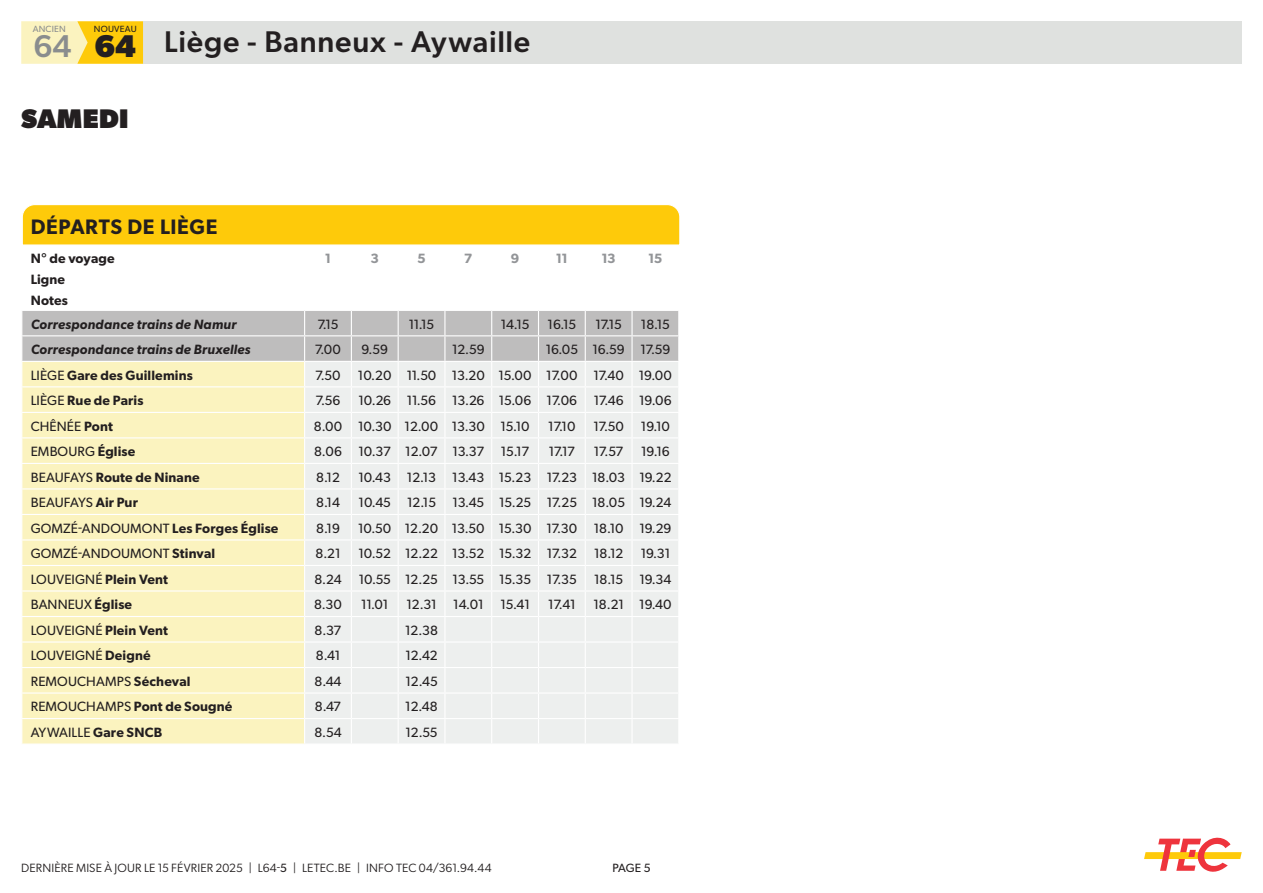
<style>
.page{position:relative;width:1263px;height:893px;background:#fff}
.page>*{position:absolute;margin:0;border:0;box-sizing:border-box;transform-origin:0 0}
.t1{font:500 31.5px "Gibson";color:#8a8d8e}
.t2{font:700 31.5px "Gibson";color:#231f20}
.t3{font:500 30px "Gibson";letter-spacing:.025em;color:#231f20}
.t4{font:800 27px "Gibson";letter-spacing:.01em;color:#231f20}
.t5{font:600 21px "Gibson";letter-spacing:.03em;color:#231f20}
.t6{font:13.5px "Gibson";color:#231f20}
.t7{font:600 13.5px "Gibson";letter-spacing:.01em;color:#231f20}
.t8{font:italic 600 13.5px "Gibson";letter-spacing:.01em;color:#231f20}
.t9{font:600 13.5px "Gibson";color:#939598}
.t10{font:12px "Gibson";letter-spacing:.01em;color:#231f20}
.t11{font:12px "Gibson";color:#231f20}
.t12{font:9px "Gibson";letter-spacing:.025em;color:#231f20}
.t13{font:9px "Gibson";letter-spacing:.025em;color:#8a8d8e}
.s1{font-weight:400}
.s2{font-weight:600}
.s3{font-style:inherit}
</style>
<div class="page">
<div style="left:143px;top:21px;width:1099px;height:43px;background:#dfe1df"></div>
<div style="left:77px;top:21px;width:66px;height:43px;background:#feca0a"></div>
<svg style="left:21px;top:21px;width:67px;height:43px;background:#fbefb1"></svg>
<svg style="left:1144px;top:837px;width:98px;height:35px"></svg>
<svg style="left:22px;top:204px;width:658px;height:539px"></svg>
<p class="t13" style="left:33px;top:23px;width:35px">ANCIEN</p>
<p class="t12" style="left:94px;top:23px;width:44px">NOUVEAU</p>
<h1 class="t2" style="left:94px;top:24px;width:43px">64</h1>
<h1 class="t1" style="left:34px;top:24px;width:40px">64</h1>
<p class="t4" style="left:21px;top:99px;width:109px">SAMEDI</p>
<h2 class="t3" style="left:164px;top:20px;width:368px">Liège - Banneux - Aywaille</h2>
<p class="t5" style="left:31px;top:212px;width:188px">DÉPARTS DE LIÈGE</p>
<p class="t7" style="left:31px;top:248px;width:85px">N° de voyage</p>
<p class="t9" style="left:325px;top:248px;width:7px">1</p>
<p class="t9" style="left:371px;top:248px;width:10px">3</p>
<p class="t9" style="left:417px;top:248px;width:10px">5</p>
<p class="t9" style="left:464px;top:248px;width:10px">7</p>
<p class="t9" style="left:511px;top:248px;width:10px">9</p>
<p class="t9" style="left:556px;top:248px;width:13px">11</p>
<p class="t9" style="left:602px;top:248px;width:15px">13</p>
<p class="t9" style="left:648px;top:248px;width:15px">15</p>
<p class="t7" style="left:31px;top:270px;width:36px">Ligne</p>
<p class="t7" style="left:31px;top:291px;width:39px">Notes</p>
<p class="t8" style="left:31px;top:314px;width:207px">Correspondance trains de Namur</p>
<p class="t6" style="left:317px;top:315px;width:23px">7.15</p>
<p class="t6" style="left:409px;top:315px;width:27px">11.15</p>
<p class="t6" style="left:501px;top:315px;width:30px">14.15</p>
<p class="t6" style="left:548px;top:315px;width:30px">16.15</p>
<p class="t6" style="left:595px;top:315px;width:28px">17.15</p>
<p class="t6" style="left:641px;top:315px;width:30px">18.15</p>
<p class="t8" style="left:31px;top:340px;width:221px">Correspondance trains de Bruxelles</p>
<p class="t6" style="left:315px;top:340px;width:28px">7.00</p>
<p class="t6" style="left:362px;top:340px;width:28px">9.59</p>
<p class="t6" style="left:452px;top:340px;width:34px">12.59</p>
<p class="t6" style="left:546px;top:340px;width:34px">16.05</p>
<p class="t6" style="left:592px;top:340px;width:34px">16.59</p>
<p class="t6" style="left:640px;top:340px;width:32px">17.59</p>
<p class="t7" style="left:31px;top:365px;width:164px"><span class="s1">LIÈGE</span> Gare des Guillemins</p>
<p class="t6" style="left:315px;top:366px;width:27px">7.50</p>
<p class="t6" style="left:358px;top:366px;width:35px">10.20</p>
<p class="t6" style="left:407px;top:366px;width:31px">11.50</p>
<p class="t6" style="left:452px;top:366px;width:35px">13.20</p>
<p class="t6" style="left:498px;top:366px;width:35px">15.00</p>
<p class="t6" style="left:546px;top:366px;width:33px">17.00</p>
<p class="t6" style="left:593px;top:366px;width:32px">17.40</p>
<p class="t6" style="left:639px;top:366px;width:35px">19.00</p>
<p class="t7" style="left:31px;top:391px;width:114px"><span class="s1">LIÈGE</span> Rue de Paris</p>
<p class="t6" style="left:315px;top:391px;width:26px">7.56</p>
<p class="t6" style="left:358px;top:391px;width:34px">10.26</p>
<p class="t6" style="left:407px;top:391px;width:31px">11.56</p>
<p class="t6" style="left:452px;top:391px;width:34px">13.26</p>
<p class="t6" style="left:499px;top:391px;width:34px">15.06</p>
<p class="t6" style="left:546px;top:391px;width:32px">17.06</p>
<p class="t6" style="left:594px;top:391px;width:31px">17.46</p>
<p class="t6" style="left:639px;top:391px;width:34px">19.06</p>
<p class="t6" style="left:31px;top:417px;width:84px">CHÊNÉE <span class="s2">Pont</span></p>
<p class="t6" style="left:314px;top:417px;width:30px">8.00</p>
<p class="t6" style="left:358px;top:417px;width:35px">10.30</p>
<p class="t6" style="left:405px;top:417px;width:35px">12.00</p>
<p class="t6" style="left:452px;top:417px;width:34px">13.30</p>
<p class="t6" style="left:500px;top:417px;width:31px">15.10</p>
<p class="t6" style="left:548px;top:417px;width:29px">17.10</p>
<p class="t6" style="left:593px;top:417px;width:32px">17.50</p>
<p class="t6" style="left:641px;top:417px;width:30px">19.10</p>
<p class="t6" style="left:31px;top:442px;width:106px">EMBOURG <span class="s2">Église</span></p>
<p class="t6" style="left:314px;top:442px;width:29px">8.06</p>
<p class="t6" style="left:359px;top:442px;width:34px">10.37</p>
<p class="t6" style="left:405px;top:442px;width:34px">12.07</p>
<p class="t6" style="left:452px;top:442px;width:33px">13.37</p>
<p class="t6" style="left:501px;top:442px;width:30px">15.17</p>
<p class="t6" style="left:549px;top:442px;width:28px">17.17</p>
<p class="t6" style="left:594px;top:442px;width:31px">17.57</p>
<p class="t6" style="left:641px;top:442px;width:30px">19.16</p>
<p class="t7" style="left:31px;top:467px;width:171px"><span class="s1">BEAUFAYS</span> Route de Ninane</p>
<p class="t6" style="left:316px;top:468px;width:25px">8.12</p>
<p class="t6" style="left:358px;top:468px;width:34px">10.43</p>
<p class="t6" style="left:407px;top:468px;width:31px">12.13</p>
<p class="t6" style="left:452px;top:468px;width:34px">13.43</p>
<p class="t6" style="left:499px;top:468px;width:34px">15.23</p>
<p class="t6" style="left:547px;top:468px;width:32px">17.23</p>
<p class="t6" style="left:592px;top:468px;width:34px">18.03</p>
<p class="t6" style="left:639px;top:468px;width:34px">19.22</p>
<p class="t6" style="left:31px;top:493px;width:109px">BEAUFAYS <span class="s2">Air Pur</span></p>
<p class="t6" style="left:316px;top:493px;width:25px">8.14</p>
<p class="t6" style="left:359px;top:493px;width:34px">10.45</p>
<p class="t6" style="left:407px;top:493px;width:30px">12.15</p>
<p class="t6" style="left:452px;top:493px;width:33px">13.45</p>
<p class="t6" style="left:499px;top:493px;width:34px">15.25</p>
<p class="t6" style="left:547px;top:493px;width:32px">17.25</p>
<p class="t6" style="left:592px;top:493px;width:34px">18.05</p>
<p class="t6" style="left:639px;top:493px;width:33px">19.24</p>
<p class="t6" style="left:31px;top:519px;width:249px">GOMZÉ-ANDOUMONT <span class="s2">Les Forges Église</span></p>
<p class="t6" style="left:316px;top:519px;width:25px">8.19</p>
<p class="t6" style="left:358px;top:519px;width:35px">10.50</p>
<p class="t6" style="left:405px;top:519px;width:35px">12.20</p>
<p class="t6" style="left:452px;top:519px;width:34px">13.50</p>
<p class="t6" style="left:499px;top:519px;width:34px">15.30</p>
<p class="t6" style="left:546px;top:519px;width:32px">17.30</p>
<p class="t6" style="left:594px;top:519px;width:31px">18.10</p>
<p class="t6" style="left:639px;top:519px;width:34px">19.29</p>
<p class="t6" style="left:31px;top:544px;width:186px">GOMZÉ-ANDOUMONT <span class="s2">Stinval</span></p>
<p class="t6" style="left:315px;top:544px;width:27px">8.21</p>
<p class="t6" style="left:358px;top:544px;width:34px">10.52</p>
<p class="t6" style="left:405px;top:544px;width:34px">12.22</p>
<p class="t6" style="left:452px;top:544px;width:34px">13.52</p>
<p class="t6" style="left:499px;top:544px;width:34px">15.32</p>
<p class="t6" style="left:547px;top:544px;width:32px">17.32</p>
<p class="t6" style="left:594px;top:544px;width:31px">18.12</p>
<p class="t6" style="left:641px;top:544px;width:31px">19.31</p>
<p class="t6" style="left:31px;top:570px;width:139px">LOUVEIGNÉ <span class="s2">Plein Vent</span></p>
<p class="t6" style="left:314px;top:570px;width:29px">8.24</p>
<p class="t6" style="left:359px;top:570px;width:34px">10.55</p>
<p class="t6" style="left:405px;top:570px;width:34px">12.25</p>
<p class="t6" style="left:452px;top:570px;width:33px">13.55</p>
<p class="t6" style="left:499px;top:570px;width:33px">15.35</p>
<p class="t6" style="left:547px;top:570px;width:31px">17.35</p>
<p class="t6" style="left:594px;top:570px;width:30px">18.15</p>
<p class="t6" style="left:639px;top:570px;width:33px">19.34</p>
<p class="t6" style="left:31px;top:595px;width:103px">BANNEUX <span class="s2">Église</span></p>
<p class="t6" style="left:314px;top:595px;width:29px">8.30</p>
<p class="t6" style="left:361px;top:595px;width:28px">11.01</p>
<p class="t6" style="left:406px;top:595px;width:32px">12.31</p>
<p class="t6" style="left:453px;top:595px;width:32px">14.01</p>
<p class="t6" style="left:500px;top:595px;width:31px">15.41</p>
<p class="t6" style="left:548px;top:595px;width:29px">17.41</p>
<p class="t6" style="left:593px;top:595px;width:32px">18.21</p>
<p class="t6" style="left:639px;top:595px;width:34px">19.40</p>
<p class="t6" style="left:31px;top:621px;width:139px">LOUVEIGNÉ <span class="s2">Plein Vent</span></p>
<p class="t6" style="left:314px;top:621px;width:28px">8.37</p>
<p class="t6" style="left:405px;top:621px;width:34px">12.38</p>
<p class="t6" style="left:31px;top:646px;width:121px">LOUVEIGNÉ <span class="s2">Deigné</span></p>
<p class="t6" style="left:316px;top:646px;width:26px">8.41</p>
<p class="t6" style="left:405px;top:646px;width:34px">12.42</p>
<p class="t6" style="left:31px;top:672px;width:161px">REMOUCHAMPS <span class="s2">Sécheval</span></p>
<p class="t6" style="left:314px;top:672px;width:29px">8.44</p>
<p class="t6" style="left:405px;top:672px;width:34px">12.45</p>
<p class="t7" style="left:31px;top:697px;width:203px"><span class="s1">REMOUCHAMPS</span> Pont de Sougné</p>
<p class="t6" style="left:315px;top:697px;width:28px">8.47</p>
<p class="t6" style="left:405px;top:697px;width:34px">12.48</p>
<p class="t6" style="left:31px;top:723px;width:133px">AYWAILLE <span class="s2">Gare SNCB</span></p>
<p class="t6" style="left:314px;top:723px;width:29px">8.54</p>
<p class="t6" style="left:405px;top:723px;width:34px">12.55</p>
<p class="t10" style="left:21px;top:859px;width:472px">DERNIÈRE MISE À JOUR LE 15 FÉVRIER 2025 | L64-<span class="s3">5</span> | LETEC.BE | INFO TEC 04/361.94.44</p>
<p class="t11" style="left:612px;top:859px;width:40px">PAGE 5</p>
</div>
